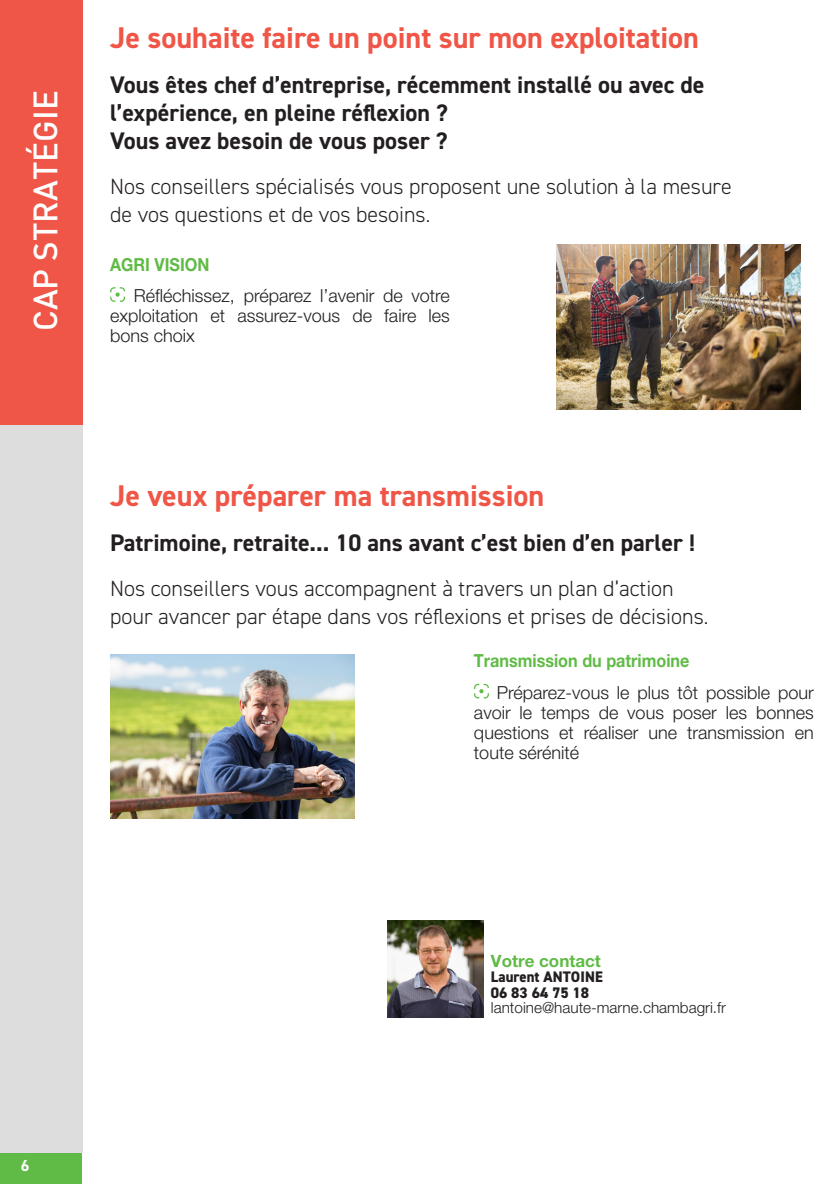
<style>
.page{position:relative;width:836px;height:1184px;background:#fff}
.page>*{position:absolute;margin:0;border:0;box-sizing:border-box;transform-origin:0 0}
.t1{font:500 33.2px "DIN";color:#fff}
.t2{font:700 30px "DIN2014";color:#f05647}
.t3{font:700 24px/28px "DIN2014";color:#231f20}
.t4{font:300 22px/28px "DIN2014";color:#231f20}
.t5{font:300 18px/20px "Helvetica Neue LT Pro";color:#231f20;text-align:justify}
.t6{font:700 18px "Helvetica Neue LT Pro";color:#60bb46;scale:.9 1}
.t7{font:700 17px "Helvetica Neue LT Pro";color:#60bb46}
.t8{font:700 16px "DIN2014";color:#fff}
.t9{font:300 15.4px "Helvetica Neue LT Pro";color:#231f20}
.t10{font:800 15.4px/15.2px "DIN2014";color:#231f20}
</style>
<div class="page">
<div style="left:0;top:1152px;width:82px;height:32px;background:#60bb46"></div>
<svg style="left:110px;top:287px;width:15px;height:15px"></svg>
<img style="left:387px;top:921px;width:96px;height:96px">
<svg style="left:474px;top:684px;width:14px;height:14px"></svg>
<img style="left:556px;top:245px;width:244px;height:164px">
<img style="left:110px;top:654px;width:244px;height:165px">
<div style="left:0;top:425px;width:83px;height:727px;background:#dedddd"></div>
<div style="left:0;top:0;width:83px;height:425px;background:#f05647"></div>
<h1 class="t1" style="left:24px;top:331px;width:242px;rotate:-90deg">CAP STRATÉGIE</h1>
<h2 class="t2" style="left:110px;top:18px;width:590px">Je souhaite faire un point sur mon exploitation</h2>
<h3 class="t3" style="left:110px;top:71px;width:595px">Vous êtes chef d’entreprise, récemment installé ou avec de l’expérience, en pleine réflexion ?<br>Vous avez besoin de vous poser ?</h3>
<p class="t4" style="left:110px;top:173px;width:622px">Nos conseillers spécialisés vous proposent une solution à la mesure de vos questions et de vos besoins.</p>
<p class="t6" style="left:110px;top:253px;width:112px">AGRI VISION</p>
<p class="t5" style="left:110px;top:285px;width:341px;text-indent:24px">Réfléchissez, préparez l’avenir de votre exploitation et assurez-vous de faire les bons choix</p>
<h2 class="t2" style="left:110px;top:476px;width:435px">Je veux préparer ma transmission</h2>
<h3 class="t3" style="left:110px;top:529px;width:586px">Patrimoine, retraite... 10 ans avant c’est bien d’en parler !</h3>
<p class="t4" style="left:110px;top:575px;width:599px">Nos conseillers vous accompagnent à travers un plan d’action pour avancer par étape dans vos réflexions et prises de décisions.</p>
<p class="t6" style="left:474px;top:650px;width:241px">Transmission du patrimoine</p>
<p class="t5" style="left:474px;top:682px;width:341px;text-indent:23px">Préparez-vous le plus tôt possible pour avoir le temps de vous poser les bonnes questions et réaliser une transmission en toute sérénité</p>
<p class="t8" style="left:21px;top:1155px;width:10px">6</p>
<p class="t7" style="left:490px;top:950px;width:111px">Votre contact</p>
<p class="t10" style="left:490px;top:969px;width:113px">Laurent ANTOINE<br>06 83 64 75 18</p>
<p class="t9" style="left:490px;top:998px;width:236px">lantoine@haute-marne.chambagri.fr</p>
</div>
